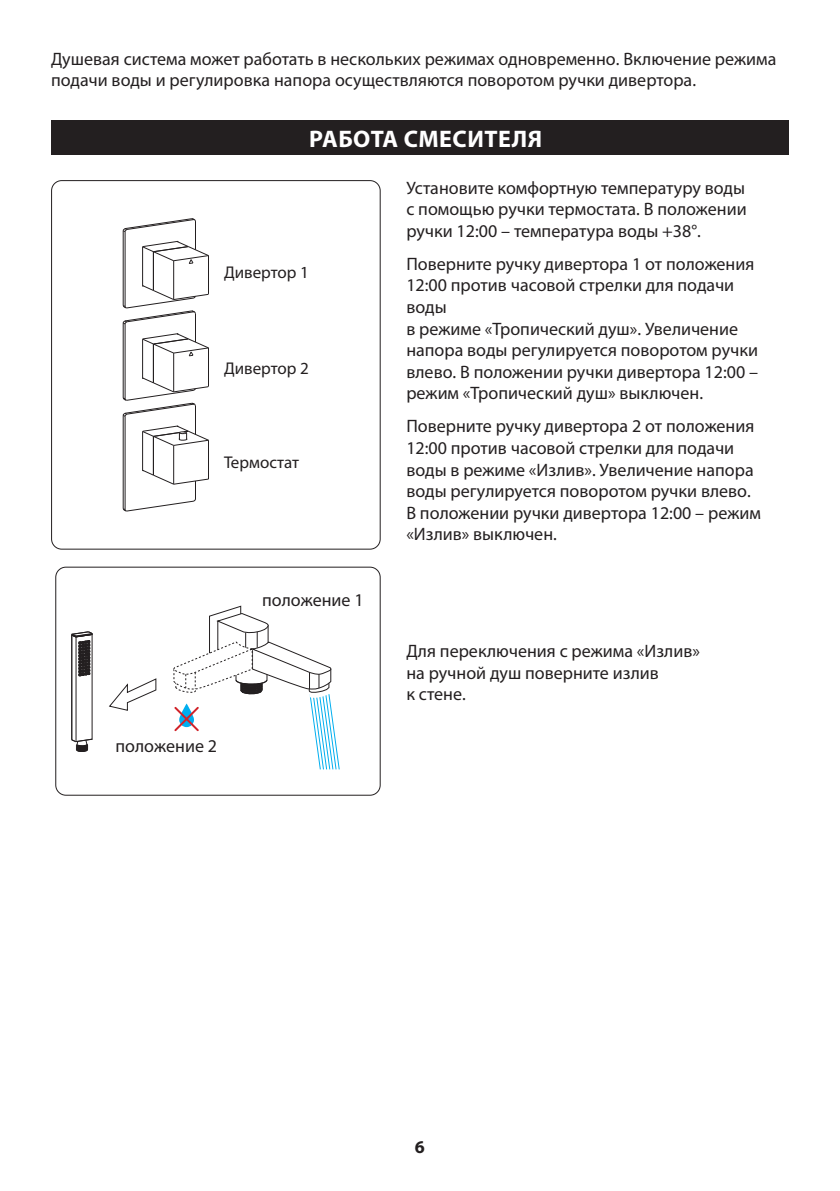
<style>
.page{position:relative;width:840px;height:1191px;background:#fff}
.page>*{position:absolute;margin:0;border:0;box-sizing:border-box;transform-origin:0 0}
.t1{font:700 24px "Myriad Pro";letter-spacing:.02em;color:#fff}
.t2{font:18px/21.6px "Myriad Pro";color:#231f20}
.t3{font:700 18px "Myriad Pro";color:#231f20}
.t4{font:17px "Myriad Pro";color:#231f20}
</style>
<div class="page">
<div style="left:51px;top:120px;width:737px;height:34px;background:#231f20"></div>
<hr style="left:76px;top:637px;width:1px;height:104px;background:#231f20">
<hr style="left:92px;top:634px;width:1px;height:105px;background:#231f20">
<hr style="left:71px;top:635px;width:1px;height:104px;background:#231f20">
<svg style="left:71px;top:631px;width:22px;height:46px"></svg>
<svg style="left:71px;top:738px;width:22px;height:14px"></svg>
<svg style="left:173px;top:605px;width:166px;height:164px"></svg>
<svg style="left:109px;top:678px;width:47px;height:33px"></svg>
<div style="left:55px;top:566px;width:325px;height:229px;border:1px solid #231f20;border-radius:10px"></div>
<hr style="left:125px;top:324px;width:1px;height:75px;background:#231f20">
<hr style="left:142px;top:339px;width:1px;height:39px;background:#231f20">
<hr style="left:123px;top:323px;width:1px;height:75px;background:#231f20">
<hr style="left:208px;top:348px;width:1px;height:38px;background:#231f20">
<hr style="left:173px;top:353px;width:1px;height:39px;background:#231f20">
<hr style="left:153px;top:344px;width:1px;height:39px;background:#231f20">
<hr style="left:125px;top:416px;width:1px;height:93px;background:#231f20">
<hr style="left:142px;top:431px;width:1px;height:39px;background:#231f20">
<hr style="left:123px;top:415px;width:1px;height:93px;background:#231f20">
<hr style="left:173px;top:445px;width:1px;height:39px;background:#231f20">
<hr style="left:208px;top:440px;width:1px;height:39px;background:#231f20">
<svg style="left:123px;top:469px;width:86px;height:42px"></svg>
<hr style="left:153px;top:436px;width:1px;height:39px;background:#231f20">
<svg style="left:123px;top:377px;width:86px;height:69px"></svg>
<hr style="left:125px;top:232px;width:1px;height:74px;background:#231f20">
<hr style="left:142px;top:247px;width:1px;height:39px;background:#231f20">
<hr style="left:123px;top:231px;width:1px;height:74px;background:#231f20">
<svg style="left:123px;top:285px;width:86px;height:71px"></svg>
<hr style="left:208px;top:255px;width:1px;height:39px;background:#231f20">
<hr style="left:173px;top:261px;width:1px;height:38px;background:#231f20">
<hr style="left:153px;top:252px;width:1px;height:38px;background:#231f20">
<svg style="left:123px;top:218px;width:86px;height:46px"></svg>
<div style="left:51px;top:180px;width:329px;height:369px;border:1px solid #231f20;border-radius:10px"></div>
<p class="t2" style="left:51px;top:47px;width:726px">Душевая система может работать в нескольких режимах одновременно. Включение режима подачи воды и регулировка напора осуществляются поворотом ручки дивертора.</p>
<h1 class="t1" style="left:309px;top:123px;width:234px">РАБОТА СМЕСИТЕЛЯ</h1>
<p class="t2" style="left:406px;top:176px;width:341px;text-align:justify">Установите комфортную температуру воды с помощью ручки термостата. В положении ручки 12:00 – температура воды +38°.</p>
<p class="t2" style="left:406px;top:253px;width:353px">Поверните ручку дивертора 1 от положения 12:00 против часовой стрелки для подачи воды<br>в режиме «Тропический душ». Увеличение напора воды регулируется поворотом ручки влево. В положении ручки дивертора 12:00 – режим «Тропический душ» выключен.</p>
<p class="t2" style="left:406px;top:415px;width:356px">Поверните ручку дивертора 2 от положения 12:00 против часовой стрелки для подачи воды в режиме «Излив». Увеличение напора воды регулируется поворотом ручки влево.<br>В положении ручки дивертора 12:00 – режим «Излив» выключен.</p>
<p class="t4" style="left:224px;top:262px;width:86px">Дивертор 1</p>
<p class="t4" style="left:224px;top:358px;width:86px">Дивертор 2</p>
<p class="t4" style="left:224px;top:452px;width:76px">Термостат</p>
<p class="t2" style="left:115px;top:735px;width:103px">положение 2</p>
<p class="t2" style="left:262px;top:589px;width:103px">положение 1</p>
<p class="t2" style="left:406px;top:640px;width:295px">Для переключения с режима «Излив» на ручной душ поверните излив<br>к стене.</p>
<p class="t3" style="left:415px;top:1135px;width:11px">6</p>
</div>
